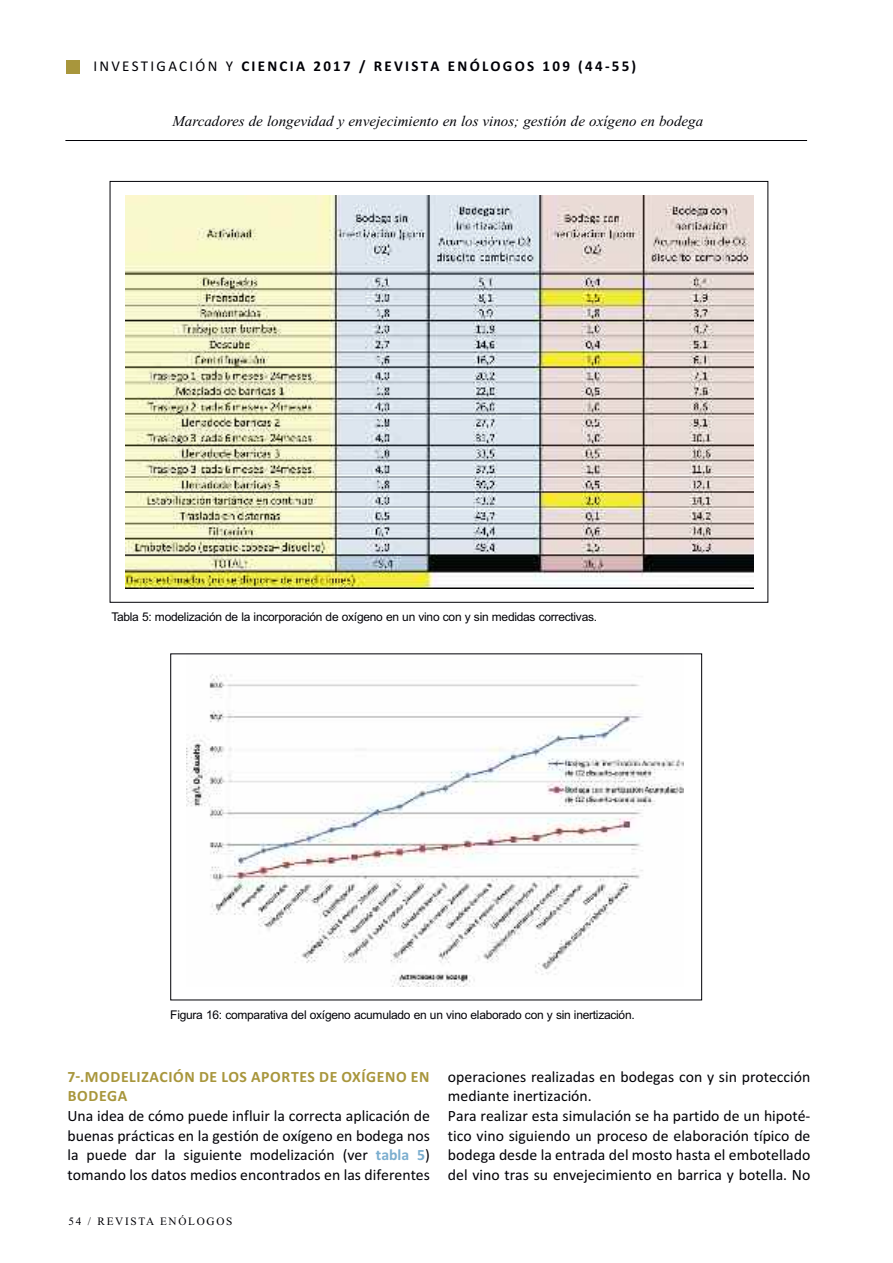
<style>
.page{position:relative;width:893px;height:1263px;background:#fff}
.page>*{position:absolute;margin:0;border:0;box-sizing:border-box;transform-origin:0 0}
.t1{font:15.75px/19.6px "Calibri";color:#000006;text-align:justify}
.t2{font:700 15.75px/19.6px "Calibri";letter-spacing:.04em;color:#a8963c}
.t3{font:italic 15px "Times New Roman";color:#000006}
.t4{font:700 15px "Calibri";letter-spacing:.15em;color:#000006}
.t5{font:12px "Arial";letter-spacing:-.02em;color:#000006}
.t6{font:11.25px "Times New Roman";letter-spacing:.15em;color:#000006}
.s1{font-weight:400}
.s2{font-weight:700;color:#7baecf}
</style>
<div class="page">
<div style="left:66px;top:60px;width:14px;height:14px;background:#a8963c"></div>
<img style="left:126px;top:196px;width:627px;height:393px">
<img style="left:186px;top:674px;width:497px;height:313px">
<hr style="left:65px;top:140px;width:742px;height:1px;background:#000006">
<p class="t4" style="left:94px;top:57px;width:544px"><span class="s1">INVESTIGACIÓN Y</span> CIENCIA 2017 / REVISTA ENÓLOGOS 109 (44-55)</p>
<p class="t3" style="left:172px;top:112px;width:532px">Marcadores de longevidad y envejecimiento en los vinos; gestión de oxígeno en bodega</p>
<p class="t5" style="left:111px;top:610px;width:487px">Tabla 5: modelización de la incorporación de oxígeno en un vino con y sin medidas correctivas.</p>
<p class="t5" style="left:170px;top:1008px;width:466px">Figura 16: comparativa del oxígeno acumulado en un vino elaborado con y sin inertización.</p>
<p class="t2" style="left:68px;top:1066px;width:364px">7-.MODELIZACIÓN DE LOS APORTES DE OXÍGENO EN<br>BODEGA</p>
<p class="t1" style="left:68px;top:1106px;width:364px">Una idea de cómo puede influir la correcta aplicación de buenas prácticas en la gestión de oxígeno en bodega nos la puede dar la siguiente modelización (ver <span class="s2">tabla 5</span>) tomando los datos medios encontrados en las diferentes</p>
<p class="t6" style="left:68px;top:1214px;width:166px">54 / REVISTA ENÓLOGOS</p>
<p class="t1" style="left:448px;top:1066px;width:364px;text-align:left">operaciones realizadas en bodegas con y sin protección mediante inertización.<br>Para realizar esta simulación se ha partido de un hipoté&shy;tico vino siguiendo un proceso de elaboración típico de bodega desde la entrada del mosto hasta el embotellado del vino tras su envejecimiento en barrica y botella. No</p>
</div>
